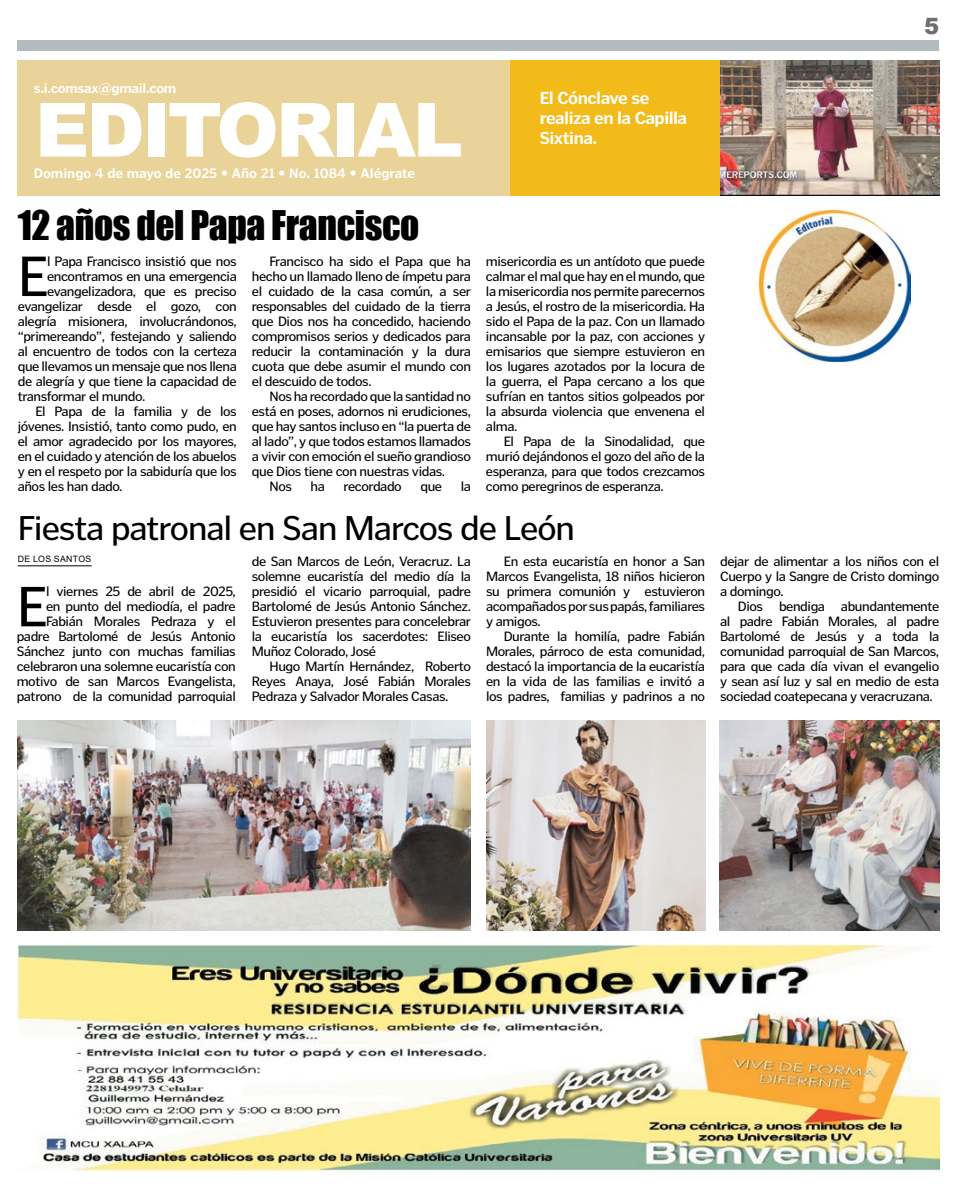
<style>
.page{position:relative;width:957px;height:1188px;background:#fff}
.page>*{position:absolute;margin:0;border:0;box-sizing:border-box;transform-origin:0 0}
.t1{font:900 75px "Arial";letter-spacing:-.04em;color:#fff}
.t2{font:57.62px "Poynter Gothic Text";color:#000}
.t3{font:37.5px "Impact";letter-spacing:-.01em;color:#000}
.t4{font:35px "Poynter Gothic Text";letter-spacing:-.03em;color:#000}
.t5{font:900 22.5px "Arial";color:#6d6e71}
.t6{font:700 17.5px/20px "Poynter Gothic Text";letter-spacing:-.03em;color:#fff}
.t7{font:13.75px/15px "Poynter Gothic Text";letter-spacing:-.03em;color:#000;text-align:justify}
.t8{font:700 13.75px "Poynter Gothic Text";letter-spacing:-.005em;color:#fff}
.t9{font:8.75px "Arial";letter-spacing:.035em;color:#000}
</style>
<div class="page">
<hr style="left:18px;top:565px;width:74px;height:1px;background:#000">
<div style="left:18px;top:40px;width:921px;height:10px;background:#b4bbbf"></div>
<div style="left:18px;top:60px;width:921px;height:135px;background:#ead398"></div>
<img style="left:720px;top:60px;width:219px;height:135px">
<div style="left:511px;top:60px;width:209px;height:135px;background:#f2bb1a"></div>
<img style="left:760px;top:210px;width:151px;height:151px">
<img style="left:18px;top:945px;width:921px;height:225px">
<img style="left:18px;top:720px;width:453px;height:210px">
<img style="left:486px;top:720px;width:219px;height:210px">
<img style="left:720px;top:720px;width:219px;height:210px">
<h3 class="t5" style="left:924px;top:10px;width:17px">5</h3>
<p class="t8" style="left:34px;top:81px;width:144px">s.i.comsax@gmail.com</p>
<h1 class="t1" style="left:35px;top:75px;width:429px">EDITORIAL</h1>
<p class="t8" style="left:34px;top:165px;width:383px">Domingo 4 de mayo de 2025 • Año 21 • No. 1084 • Alégrate</p>
<h3 class="t3" style="left:18px;top:196px;width:403px">12 años del Papa Francisco</h3>
<h2 class="t2" style="left:18px;top:244px;width:33px">E</h2>
<p class="t7" style="left:47px;top:254px;width:191px">l Papa Francisco insistió que nos</p>
<p class="t7" style="left:47px;top:269px;width:191px">encontramos en una emergencia</p>
<p class="t7" style="left:47px;top:284px;width:191px">evangelizadora, que es preciso</p>
<p class="t7" style="left:18px;top:299px;width:221px">evangelizar desde el gozo, con</p>
<p class="t7" style="left:18px;top:314px;width:221px">alegría misionera, involucrándonos,</p>
<p class="t7" style="left:18px;top:329px;width:221px">“primereando”, festejando y saliendo</p>
<p class="t7" style="left:18px;top:344px;width:221px">al encuentro de todos con la certeza</p>
<p class="t7" style="left:18px;top:359px;width:221px">que llevamos un mensaje que nos llena</p>
<p class="t7" style="left:18px;top:374px;width:221px">de alegría y que tiene la capacidad de</p>
<p class="t7" style="left:18px;top:389px;width:129px">transformar el mundo.</p>
<p class="t7" style="left:35px;top:404px;width:203px">El Papa de la familia y de los</p>
<p class="t7" style="left:18px;top:419px;width:221px">jóvenes. Insistió, tanto como pudo, en</p>
<p class="t7" style="left:18px;top:434px;width:221px">el amor agradecido por los mayores,</p>
<p class="t7" style="left:18px;top:449px;width:221px">en el cuidado y atención de los abuelos</p>
<p class="t7" style="left:18px;top:464px;width:221px">y en el respeto por la sabiduría que los</p>
<p class="t7" style="left:18px;top:479px;width:106px">años les han dado.</p>
<p class="t7" style="left:252px;top:254px;width:221px;text-indent:18px">Francisco ha sido el Papa que ha hecho un llamado lleno de ímpetu para el cuidado de la casa común, a ser responsables del cuidado de la tierra que Dios nos ha concedido, haciendo compromisos serios y dedicados para reducir la contaminación y la dura cuota que debe asumir el mundo con el descuido de todos.</p>
<p class="t7" style="left:269px;top:389px;width:203px">Nos ha recordado que la santidad no</p>
<p class="t7" style="left:252px;top:404px;width:221px">está en poses, adornos ni erudiciones,</p>
<p class="t7" style="left:252px;top:419px;width:221px">que hay santos incluso en “la puerta de</p>
<p class="t7" style="left:252px;top:434px;width:221px">al lado”, y que todos estamos llamados</p>
<p class="t7" style="left:252px;top:449px;width:221px">a vivir con emoción el sueño grandioso</p>
<p class="t7" style="left:252px;top:464px;width:195px">que Dios tiene con nuestras vidas.</p>
<p class="t7" style="left:269px;top:479px;width:24px">Nos</p>
<p class="t7" style="left:311px;top:479px;width:16px">ha</p>
<p class="t7" style="left:343px;top:479px;width:60px">recordado</p>
<p class="t7" style="left:420px;top:479px;width:23px">que</p>
<p class="t7" style="left:461px;top:479px;width:12px">la</p>
<p class="t6" style="left:540px;top:88px;width:149px">El Cónclave se realiza en la Capilla<br>Sixtina.</p>
<p class="t7" style="left:486px;top:254px;width:221px">misericordia es un antídoto que puede calmar el mal que hay en el mundo, que la misericordia nos permite parecernos a Jesús, el rostro de la misericordia. Ha sido el Papa de la paz. Con un llamado incansable por la paz, con acciones y emisarios que siempre estuvieron en los lugares azotados por la locura de la guerra, el Papa cercano a los que sufrían en tantos sitios golpeados por la absurda violencia que envenena el alma.</p>
<p class="t7" style="left:486px;top:434px;width:221px;text-indent:18px">El Papa de la Sinodalidad, que murió dejándonos el gozo del año de la esperanza, para que todos crezcamos como peregrinos de esperanza.</p>
<h3 class="t4" style="left:18px;top:508px;width:559px">Fiesta patronal en San Marcos de León</h3>
<p class="t7" style="left:252px;top:554px;width:221px">de San Marcos de León, Veracruz. La solemne eucaristía del medio día la presidió el vicario parroquial, padre Bartolomé de Jesús Antonio Sánchez.<br>Estuvieron presentes para concelebrar la eucaristía los sacerdotes: Eliseo Muñoz Colorado, José</p>
<p class="t7" style="left:252px;top:659px;width:221px;text-indent:18px">Hugo Martín Hernández, Roberto Reyes Anaya, José Fabián Morales Pedraza y Salvador Morales Casas.</p>
<p class="t9" style="left:18px;top:552px;width:75px">DE LOS SANTOS</p>
<p class="t7" style="left:486px;top:554px;width:221px;text-indent:18px">En esta eucaristía en honor a San Marcos Evangelista, 18 niños hicieron su primera comunión y estuvieron acompañados por sus papás, familiares y amigos.</p>
<p class="t7" style="left:486px;top:629px;width:221px;text-indent:18px">Durante la homilía, padre Fabián Morales, párroco de esta comunidad, destacó la importancia de la eucaristía en la vida de las familias e invitó a los padres, familias y padrinos a no</p>
<p class="t7" style="left:17px;top:584px;width:221px;text-align:right">l viernes 25 de abril de 2025,<br>en punto del mediodía, el padre<br>Fabián Morales Pedraza y el padre Bartolomé de Jesús Antonio<br>Sánchez junto con muchas familias celebraron una solemne eucaristía con motivo de san Marcos Evangelista, patrono de la comunidad parroquial</p>
<h2 class="t2" style="left:17px;top:574px;width:33px">E</h2>
<p class="t7" style="left:720px;top:554px;width:221px">dejar de alimentar a los niños con el Cuerpo y la Sangre de Cristo domingo a domingo.</p>
<p class="t7" style="left:720px;top:599px;width:221px;text-indent:18px">Dios bendiga abundantemente al padre Fabián Morales, al padre Bartolomé de Jesús y a toda la comunidad parroquial de San Marcos, para que cada día vivan el evangelio y sean así luz y sal en medio de esta sociedad coatepecana y veracruzana.</p>
</div>
